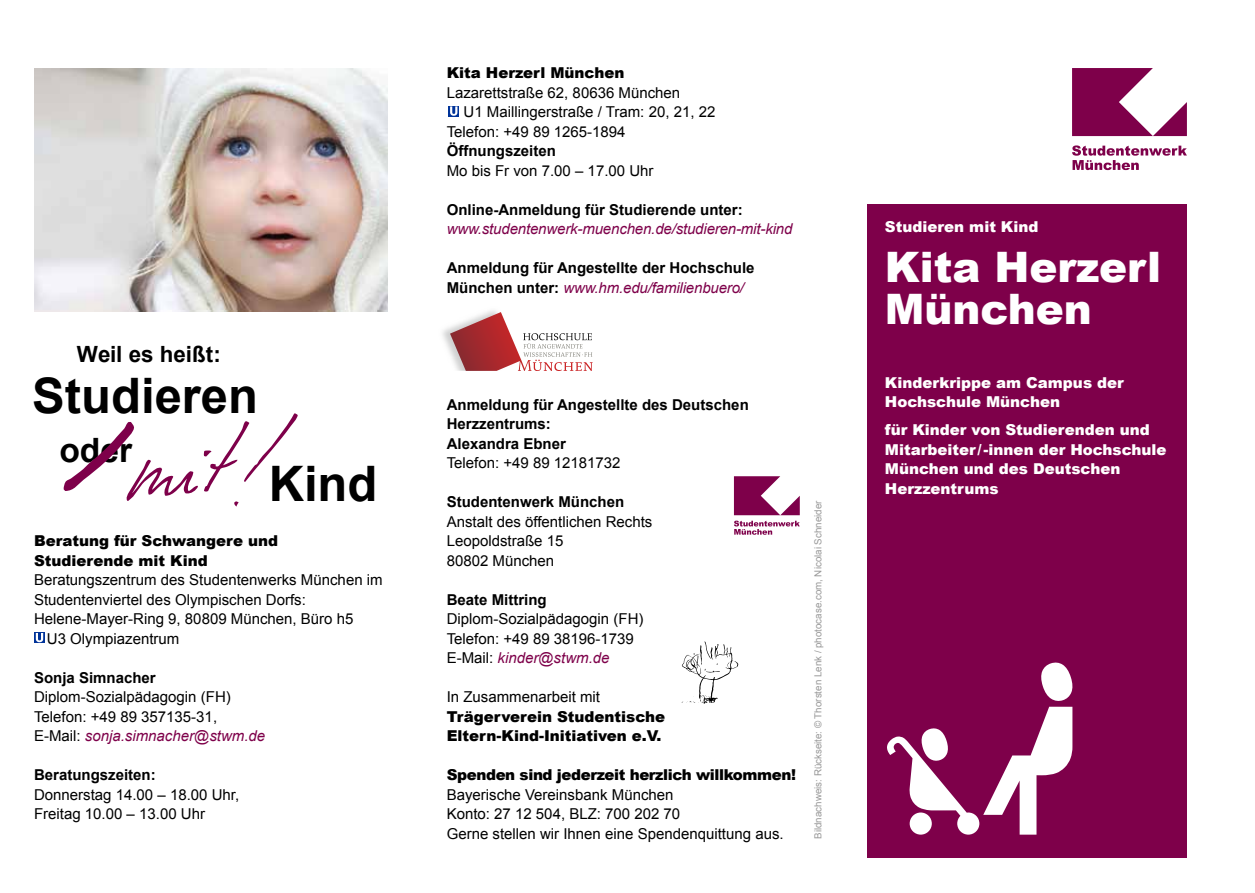
<style>
.page{position:relative;width:1255px;height:893px;background:#fff}
.page>*{position:absolute;margin:0;border:0;box-sizing:border-box;transform-origin:0 0}
.t1{font:700 48.9px "Arial";color:#000}
.t2{font:900 42px/42px "Arial";color:#fff}
.t3{font:700 33.6px "Arial";color:#000}
.t4{font:700 22.35px "Arial";color:#000}
.t5{font:15px/19.5px "Arial";color:#000}
.t6{font:700 15px/19.5px "Arial";color:#000}
.t7{font:900 15px/19.5px "Arial";color:#fff}
.t8{font:900 15px/19.5px "Arial";color:#000}
.t9{font:italic 15px "Arial";letter-spacing:-.01em;color:#7e004a}
.t10{font:900 15px "Arial";letter-spacing:-.025em;color:#000}
.t11{font:9.75px "Arial";color:#989898}
.s1{font-style:italic;color:#7e004a}
.s2{font-weight:400;font-style:italic;color:#7e004a}
</style>
<div class="page">
<div style="left:867px;top:204px;width:319px;height:654px;background:#7e004a"></div>
<svg style="left:1072px;top:145px;width:114px;height:25px"></svg>
<svg style="left:1072px;top:68px;width:114px;height:68px"></svg>
<svg style="left:734px;top:521px;width:65px;height:14px"></svg>
<svg style="left:734px;top:476px;width:65px;height:39px"></svg>
<svg style="left:64px;top:413px;width:234px;height:94px"></svg>
<img style="left:692px;top:641px;width:40px;height:39px">
<svg style="left:1041px;top:662px;width:31px;height:39px"></svg>
<svg style="left:887px;top:707px;width:185px;height:128px"></svg>
<svg style="left:34px;top:632px;width:11px;height:11px"></svg>
<svg style="left:36px;top:633px;width:7px;height:9px"></svg>
<img style="left:34px;top:68px;width:353px;height:243px">
<svg style="left:448px;top:106px;width:11px;height:11px"></svg>
<svg style="left:450px;top:106px;width:7px;height:10px"></svg>
<svg style="left:442px;top:310px;width:150px;height:61px"></svg>
<h3 class="t4" style="left:77px;top:338px;width:145px">Weil es heißt:</h3>
<h1 class="t1" style="left:32px;top:361px;width:227px">Studieren</h1>
<h3 class="t3" style="left:59px;top:427px;width:74px">oder</h3>
<h1 class="t1" style="left:269px;top:449px;width:110px">Kind</h1>
<p class="t8" style="left:34px;top:530px;width:246px">Beratung für Schwangere und<br>Studierende mit Kind</p>
<p class="t5" style="left:34px;top:570px;width:350px">Beratungszentrum des Studentenwerks München im</p>
<p class="t5" style="left:34px;top:589px;width:273px">Studentenviertel des Olympischen Dorfs:</p>
<p class="t5" style="left:34px;top:609px;width:321px">Helene-Mayer-Ring 9, 80809 München, Büro h5</p>
<p class="t5" style="left:47px;top:628px;width:134px">U3 Olympiazentrum</p>
<p class="t6" style="left:34px;top:668px;width:123px">Sonja Simnacher</p>
<p class="t5" style="left:34px;top:687px;width:233px">Diplom-Sozialpädagogin (FH)<br>Telefon: +49 89 357135-31,<br>E-Mail: <span class="s1">sonja.simnacher@stwm.de</span></p>
<p class="t6" style="left:34px;top:765px;width:123px">Beratungszeiten:</p>
<p class="t5" style="left:34px;top:784px;width:207px">Donnerstag 14.00 – 18.00 Uhr,<br>Freitag 10.00 – 13.00 Uhr</p>
<p class="t8" style="left:446px;top:62px;width:179px">Kita Herzerl München</p>
<p class="t5" style="left:446px;top:82px;width:235px">Lazarettstraße 62, 80636 München</p>
<p class="t5" style="left:463px;top:102px;width:253px">U1 Maillingerstraße / Tram: 20, 21, 22</p>
<p class="t5" style="left:446px;top:121px;width:180px">Telefon: +49 89 1265-1894</p>
<p class="t6" style="left:446px;top:141px;width:111px">Öffnungszeiten</p>
<p class="t5" style="left:446px;top:160px;width:208px">Mo bis Fr von 7.00 – 17.00 Uhr</p>
<p class="t6" style="left:446px;top:200px;width:297px">Online-Anmeldung für Studierende unter:</p>
<p class="t9" style="left:446px;top:219px;width:347px">www.studentenwerk-muenchen.de/studieren-mit-kind</p>
<p class="t6" style="left:446px;top:258px;width:309px">Anmeldung für Angestellte der Hochschule<br>München unter: <span class="s2">www.hm.edu/familienbuero/</span></p>
<p class="t6" style="left:446px;top:395px;width:303px">Anmeldung für Angestellte des Deutschen<br>Herzzentrums:<br>Alexandra Ebner</p>
<p class="t5" style="left:446px;top:453px;width:175px">Telefon: +49 89 12181732</p>
<p class="t6" style="left:446px;top:492px;width:179px">Studentenwerk München</p>
<p class="t5" style="left:446px;top:511px;width:207px">Anstalt des öffentlichen Rechts<br>Leopoldstraße 15<br>80802 München</p>
<p class="t6" style="left:446px;top:590px;width:102px">Beate Mittring</p>
<p class="t5" style="left:446px;top:609px;width:198px">Diplom-Sozialpädagogin (FH)<br>Telefon: +49 89 38196-1739<br>E-Mail: <span class="s1">kinder@stwm.de</span></p>
<p class="t5" style="left:446px;top:687px;width:155px">In Zusammenarbeit mit</p>
<p class="t8" style="left:446px;top:706px;width:220px">Trägerverein Studentische<br>Eltern-Kind-Initiativen e.V.</p>
<p class="t10" style="left:446px;top:764px;width:351px">Spenden sind jederzeit herzlich willkommen!</p>
<p class="t5" style="left:446px;top:784px;width:338px">Bayerische Vereinsbank München<br>Konto: 27 12 504, BLZ: 700 202 70<br>Gerne stellen wir Ihnen eine Spendenquittung aus.</p>
<p class="t11" style="left:811px;top:839px;width:340px;rotate:-90deg">Bildnachweis: Rückseite: © Thorsten Lenk / photocase.com, Nicolai Schneider</p>
<p class="t7" style="left:884px;top:216px;width:155px">Studieren mit Kind</p>
<h2 class="t2" style="left:884px;top:245px;width:278px">Kita Herzerl<br>München</h2>
<p class="t7" style="left:884px;top:372px;width:240px">Kinderkrippe am Campus der<br>Hochschule München</p>
<p class="t7" style="left:884px;top:420px;width:283px">für Kinder von Studierenden und<br>Mitarbeiter /-innen der Hochschule<br>München und des Deutschen<br>Herzzentrums</p>
</div>
